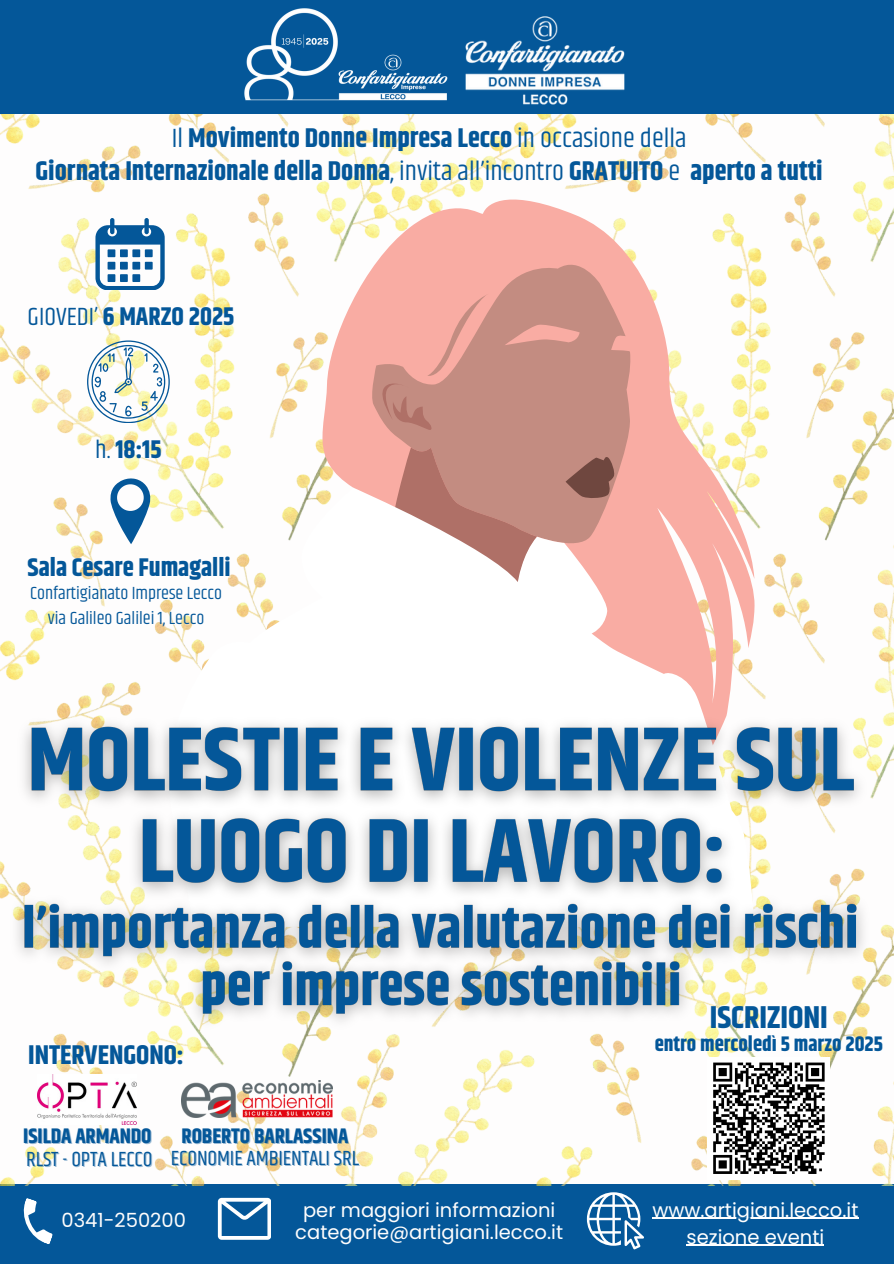
<style>
.page{position:relative;width:894px;height:1264px;background:#fff}
.page>*{position:absolute;margin:0;border:0;box-sizing:border-box;transform-origin:0 0}
.t1{font:700 31.5px "Khand";color:#045799}
.t2{font:700 27px/32.7px "Khand";color:#045799;text-align:center}
.t3{font:700 25.5px "Khand";color:#045799}
.t4{font:700 21px "Khand";color:#045799}
.t5{font:21px "Khand";color:#045799}
.t6{font:19.5px "Poppins";color:#fefdfd}
.t7{font:19.5px "Poppins";color:#fff}
.t8{font:18px "Khand";color:#045799}
.s1{font-weight:400}
.s2{font-weight:400;color:rgb(254 253 253/.4)}
</style>
<div class="page">
<div style="left:0;top:1184px;width:893px;height:79px;background:#045799"></div>
<svg style="left:218px;top:1197px;width:53px;height:42px"></svg>
<svg style="left:23px;top:1198px;width:30px;height:46px"></svg>
<img style="left:0;top:114px;width:893px;height:1071px">
<div style="left:0;top:0;width:893px;height:114px;background:#045799"></div>
<img style="left:465px;top:16px;width:160px;height:89px">
<svg style="left:109px;top:478px;width:42px;height:66px"></svg>
<svg style="left:95px;top:218px;width:69px;height:72px"></svg>
<div style="left:107px;top:249px;width:8px;height:8px;background:#045799"></div>
<div style="left:107px;top:262px;width:8px;height:7px;background:#045799"></div>
<div style="left:107px;top:274px;width:8px;height:8px;background:#045799"></div>
<div style="left:120px;top:249px;width:8px;height:8px;background:#045799"></div>
<div style="left:120px;top:262px;width:8px;height:7px;background:#045799"></div>
<div style="left:120px;top:274px;width:8px;height:8px;background:#045799"></div>
<div style="left:132px;top:249px;width:8px;height:8px;background:#045799"></div>
<div style="left:132px;top:262px;width:8px;height:7px;background:#045799"></div>
<div style="left:132px;top:274px;width:8px;height:8px;background:#045799"></div>
<div style="left:145px;top:249px;width:8px;height:8px;background:#045799"></div>
<div style="left:145px;top:262px;width:8px;height:7px;background:#045799"></div>
<svg style="left:321px;top:199px;width:433px;height:288px"></svg>
<svg style="left:369px;top:254px;width:262px;height:233px;background:#db9a90"></svg>
<svg style="left:565px;top:455px;width:50px;height:32px;background:#8f6158"></svg>
<svg style="left:377px;top:378px;width:160px;height:109px;background:#c68c81"></svg>
<svg style="left:168px;top:487px;width:586px;height:209px"></svg>
<img style="left:244px;top:8px;width:204px;height:93px">
<svg style="left:87px;top:340px;width:82px;height:82px"></svg>
<hr style="left:652px;top:1217px;width:206px;height:1px;background:#fff">
<hr style="left:686px;top:1244px;width:138px;height:1px;background:#fff">
<svg style="left:586px;top:1192px;width:58px;height:57px"></svg>
<img style="left:38px;top:1074px;width:99px;height:50px">
<img style="left:181px;top:1080px;width:151px;height:37px">
<img style="left:2px;top:696px;width:879px;height:345px">
<div style="left:707px;top:1057px;width:122px;height:122px;background:#fff"></div>
<svg style="left:713px;top:1062px;width:112px;height:112px"></svg>
<h6 class="t2" style="left:36px;top:123px;width:788px"><span class="s1">Il</span> Movimento Donne Impresa Lecco <span class="s1">in occasione della<br></span>Giornata Internazionale della Donna<span class="s1">, invita all’incontro</span> GRATUITO <span class="s1">e</span> aperto a tutti</h6>
<p class="t3" style="left:28px;top:298px;width:208px"><span class="s1">GIOVEDI’</span> 6 MARZO 2025</p>
<p class="t3" style="left:96px;top:431px;width:67px"><span class="s2">h</span><span class="s1">.</span> 18:15</p>
<p class="t3" style="left:28px;top:549px;width:204px">Sala Cesare Fumagalli</p>
<p class="t8" style="left:30px;top:580px;width:193px">Confartigianato Imprese Lecco</p>
<h6 class="t8" style="left:48px;top:605px;width:158px">via Galileo Galilei 1, Lecco</h6>
<p class="t2" style="left:28px;top:1040px;width:157px">INTERVENGONO:</p>
<h5 class="t4" style="left:23px;top:1121px;width:130px">ISILDA ARMANDO</h5>
<p class="t5" style="left:26px;top:1143px;width:128px">RLST - OPTA LECCO</p>
<h6 class="t4" style="left:181px;top:1120px;width:168px">ROBERTO BARLASSINA</h6>
<p class="t5" style="left:171px;top:1143px;width:190px">ECONOMIE AMBIENTALI SRL</p>
<h5 class="t6" style="left:62px;top:1205px;width:126px">0341-250200</h5>
<p class="t6" style="left:303px;top:1196px;width:253px">per maggiori informazioni</p>
<h4 class="t6" style="left:295px;top:1218px;width:269px">categorie@artigiani.lecco.it</h4>
<h3 class="t1" style="left:709px;top:995px;width:119px">ISCRIZIONI</h3>
<p class="t4" style="left:654px;top:1028px;width:230px">entro mercoledì 5 marzo 2025</p>
<p class="t7" style="left:652px;top:1196px;width:207px">www.artigiani.lecco.it</p>
<p class="t7" style="left:686px;top:1223px;width:139px">sezione eventi</p>
</div>
